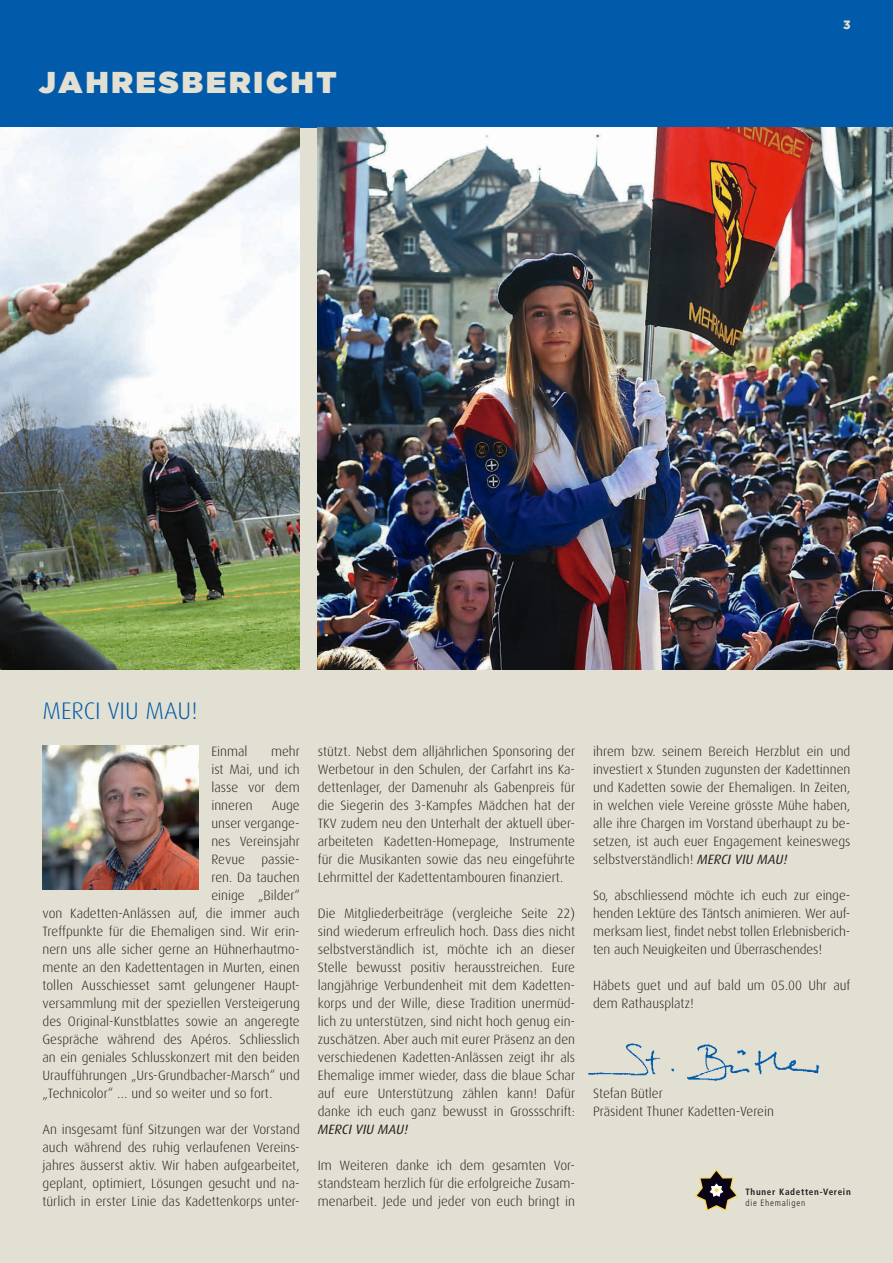
<style>
.page{position:relative;width:893px;height:1263px;background:#e2e0d2}
.page>*{position:absolute;margin:0;border:0;box-sizing:border-box;transform-origin:0 0}
.t1{font:900 30px "Gotham";letter-spacing:.1em;color:#e2e0d2}
.t2{font:300 24px "Dax";color:#015aaa}
.t3{font:300 13.5px/18px "Dax";color:#231f20;text-align:justify}
.t4{font:italic 13.5px "Dax";color:#231f20}
.t5{font:900 12px "Gotham";color:#e2e0d2}
.t6{font:700 condensed 9.15px "Frutiger";letter-spacing:.075em;color:#231f20}
.t7{font:300 condensed 9.15px "Frutiger";letter-spacing:.075em;color:#231f20}
.s1{font-weight:400;font-style:italic}
</style>
<div class="page">
<div style="left:0;top:0;width:893px;height:128px;background:#015aaa"></div>
<img style="left:318px;top:128px;width:575px;height:542px">
<img style="left:43px;top:746px;width:156px;height:144px">
<img style="left:588px;top:1043px;width:232px;height:38px">
<img style="left:0;top:128px;width:300px;height:542px">
<svg style="left:695px;top:1169px;width:43px;height:42px"></svg>
<h1 class="t1" style="left:39px;top:61px;width:299px">JAHRESBERICHT</h1>
<p class="t5" style="left:843px;top:16px;width:9px">3</p>
<h2 class="t2" style="left:43px;top:698px;width:157px">MERCI VIU MAU!</h2>
<p class="t3" style="left:211px;top:742px;width:90px;text-indent:60px">mehr ist Mai, und ich lasse vor dem inneren</p>
<p class="t3" style="left:211px;top:742px;width:38px">Einmal</p>
<p class="t3" style="left:272px;top:796px;width:30px">Auge</p>
<p class="t3" style="left:211px;top:814px;width:90px">unser vergange-</p>
<p class="t3" style="left:211px;top:832px;width:90px">nes Vereinsjahr</p>
<p class="t3" style="left:211px;top:850px;width:90px">Revue passie-</p>
<p class="t3" style="left:211px;top:868px;width:90px">ren. Da tauchen</p>
<p class="t3" style="left:211px;top:886px;width:90px">einige „Bilder“</p>
<p class="t3" style="left:43px;top:904px;width:259px">von Kadetten-Anlässen auf, die immer auch</p>
<p class="t3" style="left:43px;top:922px;width:259px">Treffpunkte für die Ehemaligen sind. Wir erin-</p>
<p class="t3" style="left:43px;top:940px;width:259px">nern uns alle sicher gerne an Hühnerhautmo-</p>
<p class="t3" style="left:43px;top:958px;width:259px">mente an den Kadettentagen in Murten, einen</p>
<p class="t3" style="left:43px;top:976px;width:259px">tollen Ausschiesset samt gelungener Haupt-</p>
<p class="t3" style="left:43px;top:994px;width:259px">versammlung mit der speziellen Versteigerung</p>
<p class="t3" style="left:43px;top:1012px;width:259px">des Original-Kunstblattes sowie an angeregte</p>
<p class="t3" style="left:43px;top:1030px;width:259px">Gespräche während des Apéros. Schliesslich</p>
<p class="t3" style="left:43px;top:1048px;width:259px">an ein geniales Schlusskonzert mit den beiden</p>
<p class="t3" style="left:43px;top:1066px;width:259px">Uraufführungen „Urs-Grundbacher-Marsch“ und</p>
<p class="t3" style="left:43px;top:1084px;width:231px">„Technicolor“ … und so weiter und so fort.</p>
<p class="t3" style="left:43px;top:1120px;width:259px">An insgesamt fünf Sitzungen war der Vorstand auch während des ruhig verlaufenen Vereins&shy;jahres äusserst aktiv. Wir haben aufgearbeitet, geplant, optimiert, Lösungen gesucht und na&shy;türlich in erster Linie das Kadettenkorps unter-</p>
<p class="t3" style="left:318px;top:742px;width:259px">stützt. Nebst dem alljährlichen Sponsoring der Werbetour in den Schulen, der Carfahrt ins Ka&shy;dettenlager, der Damenuhr als Gabenpreis für die Siegerin des 3-Kampfes Mädchen hat der TKV zudem neu den Unterhalt der aktuell über&shy;arbeiteten Kadetten-Homepage, Instrumente für die Musikanten sowie das neu eingeführte Lehrmittel der Kadettentambouren finanziert.</p>
<p class="t3" style="left:318px;top:904px;width:259px">Die Mitgliederbeiträge (vergleiche Seite 22) sind wiederum erfreulich hoch. Dass dies nicht selbstverständlich ist, möchte ich an dieser Stelle bewusst positiv herausstreichen. Eure langjährige Verbundenheit mit dem Kadetten&shy;korps und der Wille, diese Tradition unermüd&shy;lich zu unterstützen, sind nicht hoch genug ein&shy;zuschätzen. Aber auch mit eurer Präsenz an den verschiedenen Kadetten-Anlässen zeigt ihr als Ehemalige immer wieder, dass die blaue Schar auf eure Unterstützung zählen kann! Dafür danke ich euch ganz bewusst in Grossschrift:</p>
<p class="t4" style="left:318px;top:1122px;width:92px">MERCI VIU MAU!</p>
<p class="t3" style="left:318px;top:1156px;width:259px">Im Weiteren danke ich dem gesamten Vor&shy;standsteam herzlich für die erfolgreiche Zusam&shy;menarbeit. Jede und jeder von euch bringt in</p>
<p class="t3" style="left:593px;top:742px;width:259px">ihrem bzw. seinem Bereich Herzblut ein und investiert x Stunden zugunsten der Kadettinnen und Kadetten sowie der Ehemaligen. In Zeiten, in welchen viele Vereine grösste Mühe haben, alle ihre Chargen im Vorstand überhaupt zu be&shy;setzen, ist auch euer Engagement keineswegs selbstverständlich! <span class="s1">MERCI VIU MAU!</span></p>
<p class="t3" style="left:593px;top:886px;width:259px">So, abschliessend möchte ich euch zur einge&shy;henden Lektüre des Täntsch animieren. Wer auf&shy;merksam liest, findet nebst tollen Erlebnisberich&shy;ten auch Neuigkeiten und Überraschendes!</p>
<p class="t3" style="left:593px;top:976px;width:259px">Häbets guet und auf bald um 05.00 Uhr auf dem Rathausplatz!</p>
<p class="t3" style="left:593px;top:1084px;width:182px">Stefan Bütler<br>Präsident Thuner Kadetten-Verein</p>
<p class="t6" style="left:745px;top:1186px;width:107px">Thuner Kadetten-Verein</p>
<p class="t7" style="left:745px;top:1197px;width:61px">die Ehemaligen</p>
</div>
